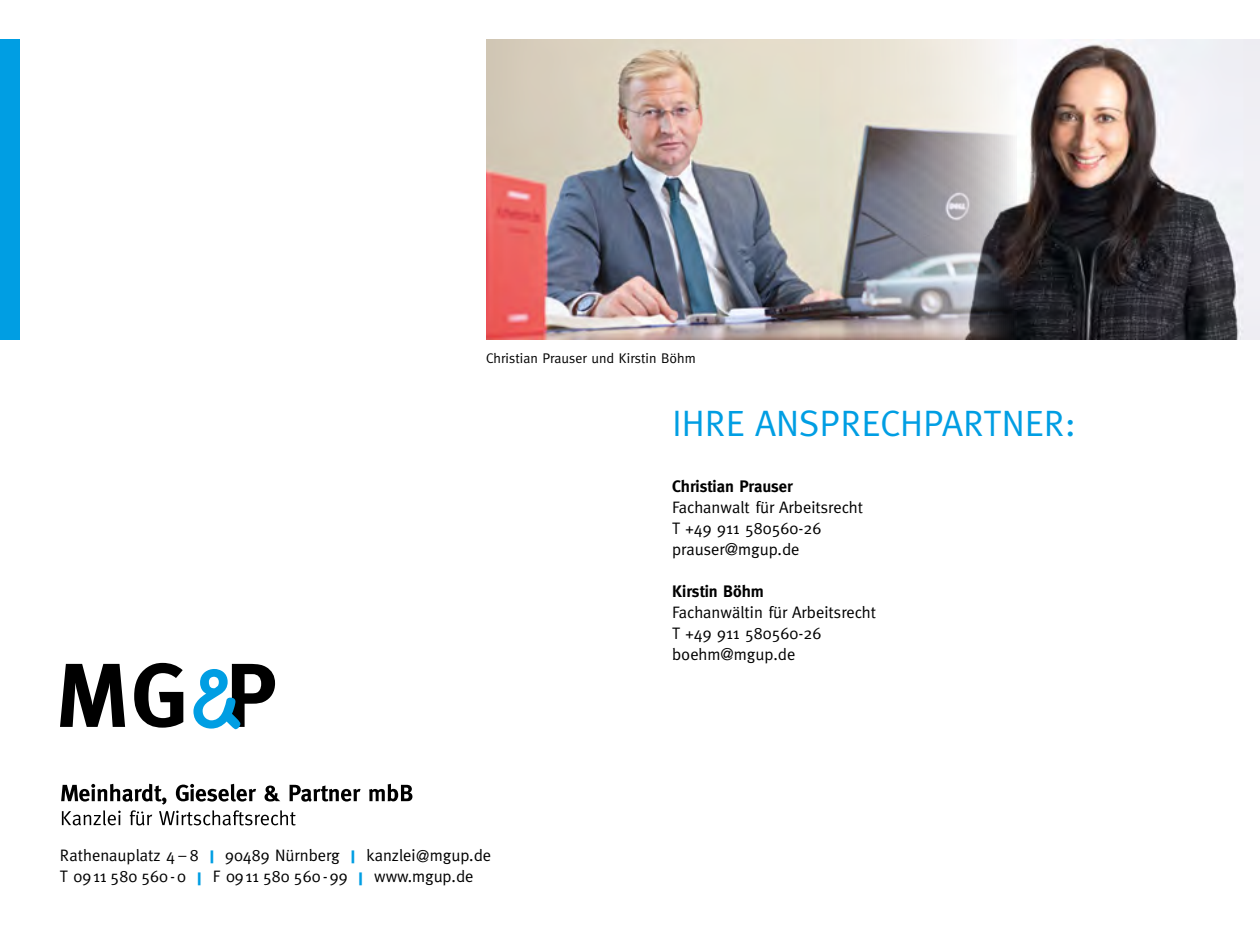
<style>
.page{position:relative;width:1260px;height:945px;background:#fff}
.page>*{position:absolute;margin:0;border:0;box-sizing:border-box;transform-origin:0 0}
.t1{font:36.75px "Meta";color:#009ee3}
.t2{font:16.62px/21px "Meta";color:#000}
.t3{font:700 16.62px "Meta";color:#000}
.t4{font:14px "Meta";color:#000}
.s1{font-weight:700;color:#009ee3}
</style>
<div class="page">
<img style="left:1017px;top:40px;width:243px;height:300px">
<img style="left:486px;top:40px;width:531px;height:300px">
<div style="left:0;top:40px;width:20px;height:300px;background:#009ee3"></div>
<svg style="left:60px;top:664px;width:65px;height:63px"></svg>
<svg style="left:134px;top:663px;width:49px;height:65px"></svg>
<svg style="left:193px;top:664px;width:82px;height:65px"></svg>
<svg style="left:369px;top:784px;width:43px;height:17px"></svg>
<svg style="left:61px;top:784px;width:300px;height:42px"></svg>
<p class="t4" style="left:486px;top:350px;width:211px">Christian Prauser und Kirstin Böhm</p>
<h1 class="t1" style="left:672px;top:402px;width:406px">I hre Ansprechpartner:</h1>
<p class="t2" style="left:60px;top:845px;width:433px">Rathenauplatz 4 – 8 <span class="s1">|</span> 90489 N ürnberg <span class="s1">|</span> kanzlei@mgup.de<br>T 0911 580 560-0 <span class="s1">|</span> F 0911 580 560-99 <span class="s1">|</span> www.mgup.de</p>
<p class="t3" style="left:672px;top:476px;width:122px">Christian Prauser</p>
<p class="t2" style="left:672px;top:496px;width:193px">Fachanwalt für Arbeitsrecht<br>T +49 911 580560-26 prauser@mgup.de</p>
<p class="t3" style="left:672px;top:581px;width:94px">Kirstin Böhm</p>
<p class="t2" style="left:672px;top:601px;width:206px">Fachanwältin für Arbeitsrecht<br>T +49 911 580560-26 boehm@mgup.de</p>
</div>
